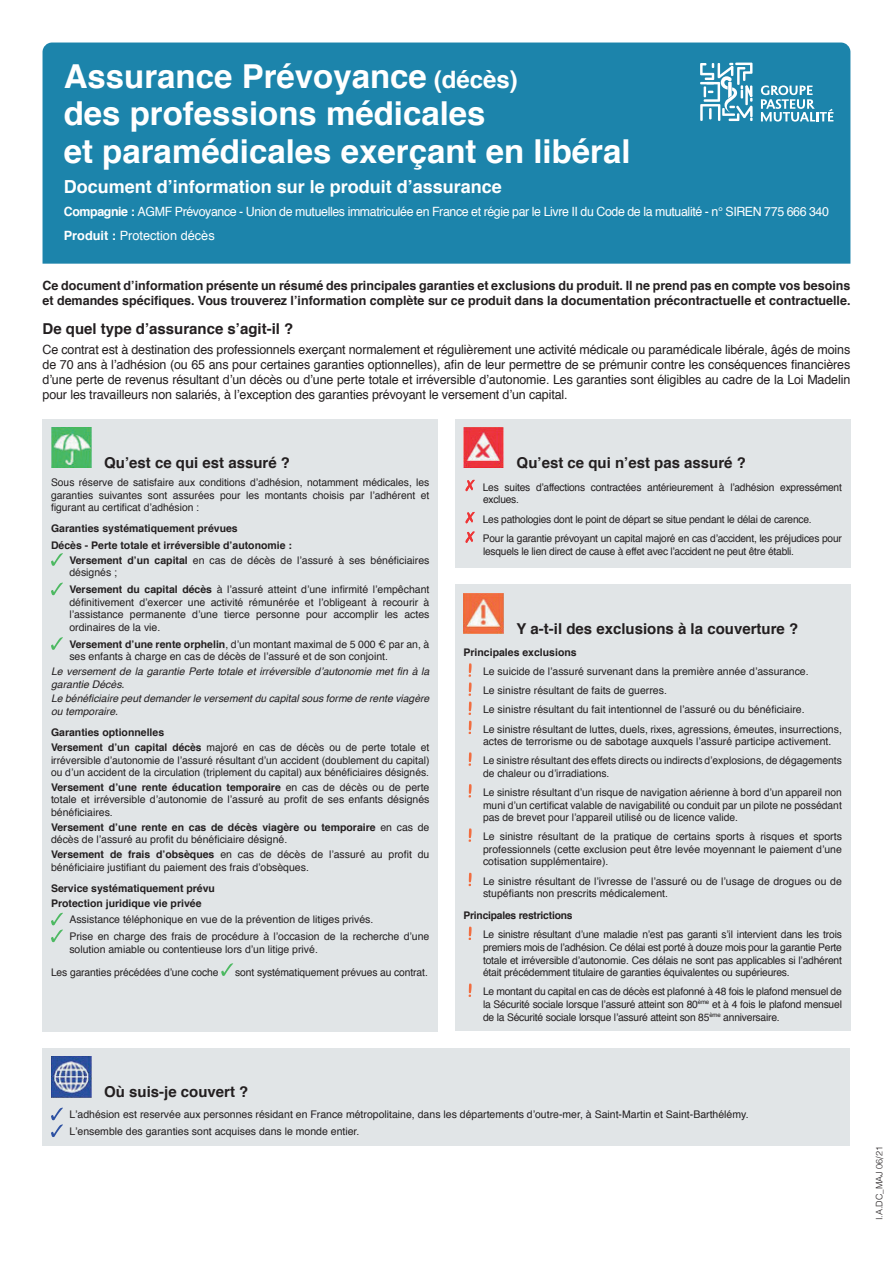
<style>
.page{position:relative;width:893px;height:1263px;background:#fff}
.page>*{position:absolute;margin:0;border:0;box-sizing:border-box;transform-origin:0 0}
.t1{font:700 33px/37.5px "Helvetica";color:#fff}
.t2{font:700 18px "Helvetica";color:#fff}
.t3{font:700 15px "Helvetica";color:#231f20}
.t4{font:12.75px/15.3px "Helvetica";letter-spacing:-.01em;color:#231f20;text-align:justify}
.t5{font:700 12.75px/15.3px "Helvetica";color:#231f20}
.t6{font:12.75px/23.9px "Helvetica";letter-spacing:-.03em;color:#fff}
.t7{font:10.5px/12.6px "Helvetica";color:#231f20}
.t8{font:10.5px/12.6px "Helvetica";letter-spacing:-.02em;color:#231f20}
.t9{font:700 10.5px/14.7px "Helvetica";color:#231f20}
.t10{font:italic 10.5px/12.6px "Helvetica";color:#231f20}
.t11{font:700 10.5px "Helvetica";letter-spacing:-.02em;color:#231f20}
.t12{font:300 9px "Helvetica";color:#231f20}
.s1{font-size:24px}
.s2{font-weight:700}
.s3{font-weight:400}
</style>
<div class="page">
<div style="left:43px;top:43px;width:807px;height:221px;background:#1c84ab"></div>
<div style="left:455px;top:419px;width:395px;height:149px;background:#e1e5e7"></div>
<div style="left:455px;top:585px;width:395px;height:446px;background:#e1e5e7"></div>
<div style="left:43px;top:419px;width:395px;height:612px;background:#e1e5e7"></div>
<img style="left:51px;top:427px;width:40px;height:41px">
<img style="left:463px;top:427px;width:41px;height:41px">
<img style="left:463px;top:593px;width:41px;height:41px">
<svg style="left:51px;top:553px;width:12px;height:13px"></svg>
<svg style="left:51px;top:583px;width:12px;height:12px"></svg>
<svg style="left:51px;top:637px;width:12px;height:13px"></svg>
<svg style="left:51px;top:913px;width:12px;height:29px"></svg>
<svg style="left:221px;top:963px;width:12px;height:13px"></svg>
<svg style="left:466px;top:480px;width:9px;height:11px"></svg>
<svg style="left:466px;top:512px;width:9px;height:11px"></svg>
<svg style="left:466px;top:531px;width:9px;height:12px"></svg>
<svg style="left:469px;top:663px;width:3px;height:52px"></svg>
<svg style="left:469px;top:721px;width:3px;height:13px"></svg>
<svg style="left:469px;top:752px;width:3px;height:14px"></svg>
<svg style="left:469px;top:784px;width:3px;height:13px"></svg>
<svg style="left:469px;top:828px;width:3px;height:14px"></svg>
<svg style="left:469px;top:873px;width:3px;height:13px"></svg>
<svg style="left:469px;top:926px;width:3px;height:14px"></svg>
<svg style="left:469px;top:983px;width:3px;height:14px"></svg>
<div style="left:43px;top:1048px;width:807px;height:98px;background:#e1e5e7"></div>
<img style="left:51px;top:1057px;width:40px;height:40px">
<svg style="left:51px;top:1108px;width:12px;height:29px"></svg>
<svg style="left:761px;top:85px;width:72px;height:37px"></svg>
<svg style="left:700px;top:63px;width:53px;height:58px"></svg>
<h1 class="t1" style="left:64px;top:58px;width:568px">Assurance Prévoyance <span class="s1">(décès)<br></span>des professions médicales<br>et paramédicales exerçant en libéral</h1>
<h2 class="t2" style="left:64px;top:172px;width:440px">Document d’information sur le produit d’assurance</h2>
<p class="t6" style="left:64px;top:200px;width:767px"><span class="s2">Compagnie :</span> AGMF Prévoyance - Union de mutuelles immatriculée en France et régie par le Livre II du Code de la mutualité - n° SIREN 775 666 340<br><span class="s2">Produit :</span> Protection décès</p>
<p class="t5" style="left:43px;top:278px;width:809px">Ce document d’information présente un résumé des principales garanties et exclusions du produit. Il ne prend pas en compte vos besoins et demandes spécifiques. Vous trouverez l’information complète sur ce produit dans la documentation précontractuelle et contractuelle.</p>
<h3 class="t3" style="left:43px;top:317px;width:252px">De quel type d’assurance s’agit-il ?</h3>
<p class="t4" style="left:43px;top:342px;width:809px">Ce contrat est à destination des professionnels exerçant normalement et régulièrement une activité médicale ou paramédicale libérale, âgés de moins de 70 ans à l’adhésion (ou 65 ans pour certaines garanties optionnelles), afin de leur permettre de se prémunir contre les conséquences financières d’une perte de revenus résultant d’un décès ou d’une perte totale et irréversible d’autonomie. Les garanties sont éligibles au cadre de la Loi Madelin pour les travailleurs non salariés, à l’exception des garanties prévoyant le versement d’un capital.</p>
<h3 class="t3" style="left:104px;top:450px;width:187px">Qu’est ce qui est assuré ?</h3>
<p class="t7" style="left:51px;top:476px;width:380px;text-align:justify">Sous réserve de satisfaire aux conditions d’adhésion, notamment médicales, les garanties suivantes sont assurées pour les montants choisis par l’adhérent et figurant au certificat d’adhésion :</p>
<p class="t9" style="left:51px;top:520px;width:242px;line-height:16.8px">Garanties systématiquement prévues<br>Décès - Perte totale et irréversible d’autonomie :</p>
<p class="t7" style="left:69px;top:554px;width:362px"><span class="s2">Versement d’un capital</span> en cas de décès de l’assuré à ses bénéficiaires désignés ;</p>
<p class="t7" style="left:69px;top:583px;width:362px;text-align:justify"><span class="s2">Versement du capital décès</span> à l’assuré atteint d’une infirmité l’empêchant définitivement d’exercer une activité rémunérée et l’obligeant à recourir à l’assistance permanente d’une tierce personne pour accomplir les actes ordinaires de la vie.</p>
<p class="t7" style="left:69px;top:638px;width:362px"><span class="s2">Versement d’une rente orphelin</span>, d’un montant maximal de 5 000 € par an, à ses enfants à charge en cas de décès de l’assuré et de son conjoint.</p>
<p class="t10" style="left:51px;top:665px;width:380px">Le versement de la garantie Perte totale et irréversible d’autonomie met fin à la garantie Décès.</p>
<p class="t10" style="left:51px;top:693px;width:380px">Le bénéficiaire peut demander le versement du capital sous forme de rente viagère ou temporaire.</p>
<p class="t9" style="left:51px;top:725px;width:380px">Garanties optionnelles<br>Versement d’un capital décès <span class="s3">majoré en cas de décès ou de perte totale et</span></p>
<p class="t7" style="left:51px;top:754px;width:380px">irréversible d’autonomie de l’assuré résultant d’un accident (doublement du capital) ou d’un accident de la circulation (triplement du capital) aux bénéficiaires désignés.</p>
<p class="t7" style="left:51px;top:781px;width:380px;text-align:justify"><span class="s2">Versement d’une rente éducation temporaire</span> en cas de décès ou de perte totale et irréversible d’autonomie de l’assuré au profit de ses enfants désignés bénéficiaires.</p>
<p class="t7" style="left:51px;top:821px;width:380px"><span class="s2">Versement d’une rente en cas de décès viagère ou temporaire</span> en cas de décès de l’assuré au profit du bénéficiaire désigné.</p>
<p class="t7" style="left:51px;top:848px;width:380px"><span class="s2">Versement de frais d’obsèques</span> en cas de décès de l’assuré au profit du bénéficiaire justifiant du paiement des frais d’obsèques.</p>
<p class="t9" style="left:51px;top:881px;width:165px">Service systématiquement prévu<br>Protection juridique vie privée</p>
<p class="t7" style="left:69px;top:911px;width:362px;line-height:16.8px">Assistance téléphonique en vue de la prévention de litiges privés.<br>Prise en charge des frais de procédure à l’occasion de la recherche d’une</p>
<p class="t7" style="left:69px;top:943px;width:250px">solution amiable ou contentieuse lors d’un litige privé.</p>
<p class="t7" style="left:51px;top:966px;width:169px">Les garanties précédées d’une coche</p>
<p class="t7" style="left:235px;top:966px;width:194px">sont systématiquement prévues au contrat.</p>
<h3 class="t3" style="left:517px;top:450px;width:231px">Qu’est ce qui n’est pas assuré ?</h3>
<p class="t8" style="left:483px;top:481px;width:361px">Les suites d’affections contractées antérieurement à l’adhésion expressément exclues.</p>
<p class="t8" style="left:483px;top:509px;width:361px;line-height:19.5px">Les pathologies dont le point de départ se situe pendant le délai de carence.<br>Pour la garantie prévoyant un capital majoré en cas d’accident, les préjudices pour</p>
<p class="t8" style="left:483px;top:545px;width:312px">lesquels le lien direct de cause à effet avec l’accident ne peut être établi.</p>
<h3 class="t3" style="left:517px;top:616px;width:283px">Y a-t-il des exclusions à la couverture ?</h3>
<p class="t9" style="left:463px;top:645px;width:115px">Principales exclusions</p>
<p class="t7" style="left:483px;top:662px;width:360px;line-height:19px">Le suicide de l’assuré survenant dans la première année d’assurance.<br>Le sinistre résultant de faits de guerres.<br>Le sinistre résultant du fait intentionnel de l’assuré ou du bénéficiaire.<br>Le sinistre résultant de luttes, duels, rixes, agressions, émeutes, insurrections,</p>
<p class="t7" style="left:483px;top:732px;width:360px;line-height:19px">actes de terrorisme ou de sabotage auxquels l’assuré participe activement.<br>Le sinistre résultant des effets directs ou indirects d’explosions, de dégagements</p>
<p class="t7" style="left:483px;top:764px;width:360px;line-height:19px">de chaleur ou d’irradiations.<br>Le sinistre résultant d’un risque de navigation aérienne à bord d’un appareil non</p>
<p class="t7" style="left:483px;top:799px;width:360px">muni d’un certificat valable de navigabilité ou conduit par un pilote ne possédant pas de brevet pour l’appareil utilisé ou de licence valide.</p>
<p class="t7" style="left:483px;top:830px;width:360px;text-align:justify">Le sinistre résultant de la pratique de certains sports à risques et sports professionnels (cette exclusion peut être levée moyennant le paiement d’une cotisation supplémentaire).</p>
<p class="t7" style="left:483px;top:875px;width:360px">Le sinistre résultant de l’ivresse de l’assuré ou de l’usage de drogues ou de stupéfiants non prescrits médicalement.</p>
<p class="t11" style="left:463px;top:907px;width:111px">Principales restrictions</p>
<p class="t7" style="left:483px;top:929px;width:360px;text-align:justify">Le sinistre résultant d’une maladie n’est pas garanti s’il intervient dans les trois premiers mois de l’adhésion. Ce délai est porté à douze mois pour la garantie Perte totale et irréversible d’autonomie. Ces délais ne sont pas applicables si l’adhérent était précédemment titulaire de garanties équivalentes ou supérieures.</p>
<p class="t7" style="left:483px;top:986px;width:360px;text-align:justify">Le montant du capital en cas de décès est plafonné à 48 fois le plafond mensuel de la Sécurité sociale lorsque l’assuré atteint son 80<sup>ème</sup> et à 4 fois le plafond mensuel de la Sécurité sociale lorsque l’assuré atteint son 85<sup>ème</sup> anniversaire.</p>
<h3 class="t3" style="left:104px;top:1080px;width:146px">Où suis-je couvert ?</h3>
<p class="t7" style="left:69px;top:1106px;width:681px;line-height:16.8px">L’adhésion est reservée aux personnes résidant en France métropolitaine, dans les départements d’outre-mer, à Saint-Martin et Saint-Barthélémy.<br>L’ensemble des garanties sont acquises dans le monde entier.</p>
<p class="t12" style="left:872px;top:1220px;width:76px;rotate:-90deg">I.A.DC_MAJ 06/21</p>
</div>
